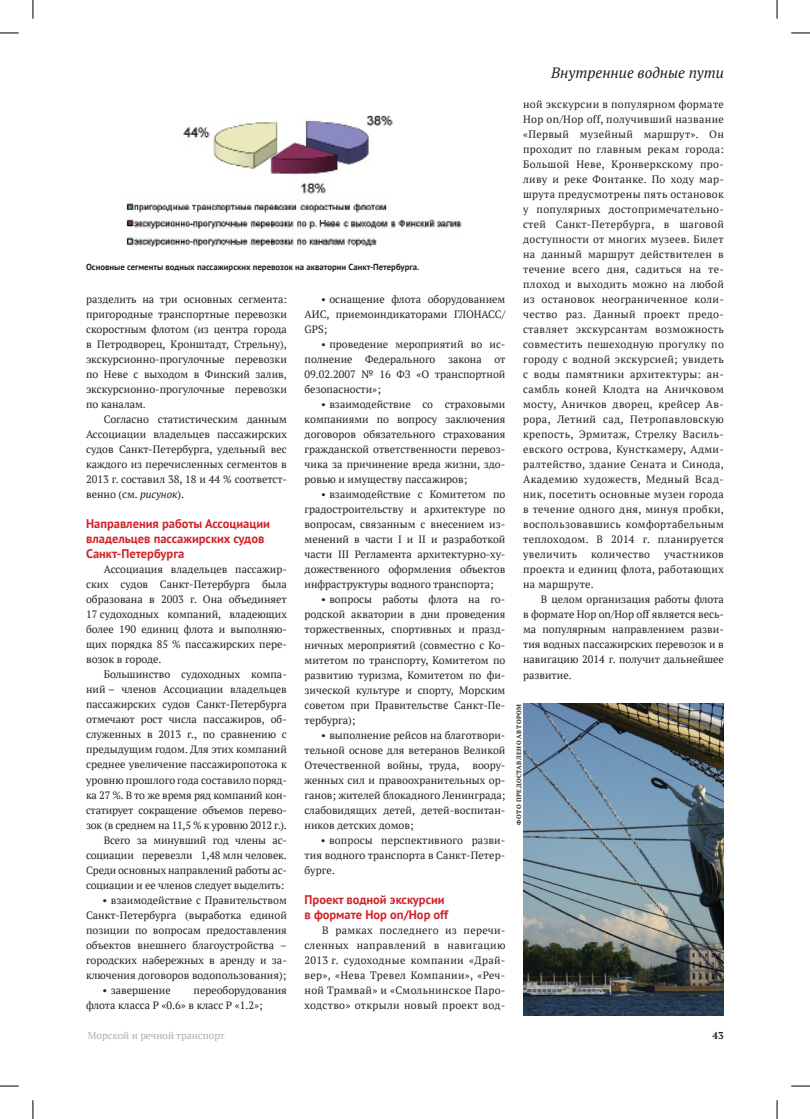
<style>
.page{position:relative;width:810px;height:1119px;background:#fff}
.page>*{position:absolute;margin:0;border:0;box-sizing:border-box;transform-origin:0 0}
.t1{font:italic 15px "PT Serif";color:#231f20}
.t2{font:700 12.5px/15px "PT Sans";color:#d2232a}
.t3{font:10.62px/15px "PT Serif";color:#231f20;text-align:justify}
.t4{font:10.62px "PT Serif";letter-spacing:.03em;color:#231f20}
.t5{font:10px "PT Serif";color:#acaeb0}
.t6{font:700 10px "PT Serif";color:#231f20}
.t7{font:700 8.75px "PT Sans";color:#231f20}
.t8{font:700 6.25px "PT Serif";letter-spacing:.08em;color:#231f20}
.s1{font-style:italic}
</style>
<div class="page">
<img style="left:126px;top:115px;width:336px;height:132px">
<img style="left:523px;top:703px;width:201px;height:311px">
<svg style="left:0;top:32px;width:19px;height:2px"></svg>
<svg style="left:791px;top:32px;width:19px;height:2px"></svg>
<svg style="left:0;top:1085px;width:19px;height:1px"></svg>
<svg style="left:791px;top:1085px;width:19px;height:1px"></svg>
<svg style="left:32px;top:0;width:2px;height:19px"></svg>
<svg style="left:32px;top:1100px;width:2px;height:18px"></svg>
<svg style="left:776px;top:0;width:2px;height:19px"></svg>
<svg style="left:776px;top:1100px;width:2px;height:18px"></svg>
<p class="t7" style="left:86px;top:261px;width:335px">Основные сегменты водных пассажирских перевозок на акватории Санкт-Петербурга.</p>
<p class="t3" style="left:86px;top:292px;width:202px">разделить на три основных сегмента: пригородные транспортные перевозки скоростным флотом (из центра города в Петродворец, Кронштадт, Стрельну), экскурсионно-прогулочные перевозки по Неве с выходом в Финский залив, экскурсионно-прогулочные перевозки по каналам.</p>
<p class="t3" style="left:86px;top:412px;width:202px;text-indent:18px">Согласно статистическим данным Ассоциации владельцев пассажирских судов Санкт-Петербурга, удельный вес каждого из перечисленных сегментов в 2013 г. составил 38, 18 и 44 % соответст&shy;венно (см. <span class="s1">рисунок</span>).</p>
<p class="t2" style="left:86px;top:516px;width:185px">Направления работы Ассоциации владельцев пассажирских судов<br>Санкт-Петербурга</p>
<p class="t3" style="left:86px;top:562px;width:202px;text-indent:18px">Ассоциация владельцев пассажир&shy;ских судов Санкт-Петербурга была образована в 2003 г. Она объединяет 17 судоходных компаний, владеющих более 190 единиц флота и выполняю&shy;щих порядка 85 % пассажирских пере&shy;возок в городе.</p>
<p class="t3" style="left:86px;top:667px;width:202px;text-align:right">Большинство судоходных компа&shy;ний – членов Ассоциации владельцев пассажирских судов Санкт-Петербурга отмечают рост числа пассажиров, об&shy;служенных в 2013 г., по сравнению с предыдущим годом. Для этих компаний среднее увеличение пассажиропотока к уровню прошлого года составило поряд&shy;ка 27 %. В то же время ряд компаний кон&shy;статирует сокращение объемов перево&shy;зок (в среднем на 11,5 % к уровню 2012 г.).<br>Всего за минувший год члены ас&shy;социации перевезли 1,48 млн человек.<br>Среди основных направлений работы ас&shy;социации и ее членов следует выделить:</p>
<p class="t3" style="left:86px;top:892px;width:202px;text-indent:16px">• взаимодействие с Правительством Санкт-Петербурга (выработка единой позиции по вопросам предоставления объектов внешнего благоустройства – городских набережных в аренду и за&shy;ключения договоров водопользования);</p>
<p class="t3" style="left:102px;top:982px;width:70px">• завершение</p>
<p class="t3" style="left:86px;top:982px;width:202px;text-indent:108px">переоборудования флота класса Р «0.6» в класс Р «1.2»;</p>
<p class="t3" style="left:305px;top:292px;width:202px;text-indent:16px">• оснащение флота оборудованием АИС, приемоиндикаторами ГЛОНАСС/ GPS;</p>
<p class="t3" style="left:305px;top:337px;width:202px;text-indent:16px">• проведение мероприятий во ис&shy;полнение Федерального закона от 09.02.2007 № 16 ФЗ «О транспортной безопасности»;</p>
<p class="t3" style="left:305px;top:397px;width:202px;text-indent:16px">• взаимодействие со страховыми компаниями по вопросу заключения договоров обязательного страхования гражданской ответственности перевоз&shy;чика за причинение вреда жизни, здо&shy;ровью и имуществу пассажиров;</p>
<p class="t3" style="left:305px;top:487px;width:202px;text-indent:16px">• взаимодействие с Комитетом по градостроительству и архитектуре по вопросам, связанным с внесением из&shy;менений в части I и II и разработкой части III Регламента архитектурно-ху&shy;дожественного оформления объектов инфраструктуры водного транспорта;</p>
<p class="t3" style="left:305px;top:592px;width:202px;text-indent:16px">• вопросы работы флота на го&shy;родской акватории в дни проведения торжественных, спортивных и празд&shy;ничных мероприятий (совместно с Ко&shy;митетом по транспорту, Комитетом по развитию туризма, Комитетом по фи&shy;зической культуре и спорту, Морским советом при Правительстве Санкт-Пе&shy;тербурга);</p>
<p class="t3" style="left:305px;top:727px;width:202px;text-indent:16px">• выполнение рейсов на благотвори&shy;тельной основе для ветеранов Великой Отечественной войны, труда, воору&shy;женных сил и правоохранительных ор&shy;ганов; жителей блокадного Ленинграда; слабовидящих детей, детей-воспитан&shy;ников детских домов;</p>
<p class="t3" style="left:305px;top:832px;width:202px;text-indent:16px">• вопросы перспективного разви&shy;тия водного транспорта в Санкт-Петер&shy;бурге.</p>
<p class="t2" style="left:305px;top:891px;width:145px">Проект водной экскурсии в формате Hop on/Hop off</p>
<p class="t3" style="left:305px;top:922px;width:202px;text-indent:18px">В рамках последнего из перечи&shy;сленных направлений в навигацию 2013 г. судоходные компании «Драй&shy;вер», «Нева Тревел Компании», «Реч&shy;ной Трамвай» и «Смольнинское Паро&shy;ходство» открыли новый проект вод-</p>
<h1 class="t1" style="left:551px;top:63px;width:174px">Внутренние водные пути</h1>
<p class="t3" style="left:523px;top:97px;width:202px">ной экскурсии в популярном формате Hop on/Hop off, получивший название «Первый музейный маршрут». Он проходит по главным рекам города:<br>Большой Неве, Кронверкскому про&shy;ливу и реке Фонтанке. По ходу мар&shy;шрута предусмотрены пять остановок у популярных достопримечательно&shy;стей Санкт-Петербурга, в шаговой доступности от многих музеев. Билет на данный маршрут действителен в течение всего дня, садиться на те&shy;плоход и выходить можно на любой из остановок неограниченное коли&shy;чество раз. Данный проект предо&shy;ставляет экскурсантам возможность совместить пешеходную прогулку по городу с водной экскурсией; увидеть с воды памятники архитектуры: ан&shy;самбль коней Клодта на Аничковом мосту, Аничков дворец, крейсер Ав&shy;рора, Летний сад, Петропавловскую крепость, Эрмитаж, Стрелку Василь&shy;евского острова, Кунсткамеру, Адми&shy;ралтейство, здание Сената и Синода, Академию художеств, Медный Всад&shy;ник, посетить основные музеи города в течение одного дня, минуя пробки, воспользовавшись комфортабельным теплоходом. В 2014 г. планируется увеличить</p>
<p class="t3" style="left:523px;top:547px;width:202px;text-indent:141px">участников проекта и единиц флота, работающих на маршруте.</p>
<p class="t3" style="left:523px;top:592px;width:202px;text-indent:18px">В целом организация работы флота в формате Hop on/Hop off является весь&shy;ма популярным направлением разви&shy;тия водных пассажирских перевозок и в навигацию 2014 г. получит дальнейшее развитие.</p>
<p class="t4" style="left:591px;top:547px;width:61px">количество</p>
<p class="t8" style="left:515px;top:824px;width:121px;rotate:-90deg">Фото предоставлено автором</p>
<p class="t5" style="left:88px;top:1028px;width:138px">Морской и речной транспорт</p>
<p class="t6" style="left:713px;top:1028px;width:13px">43</p>
</div>
